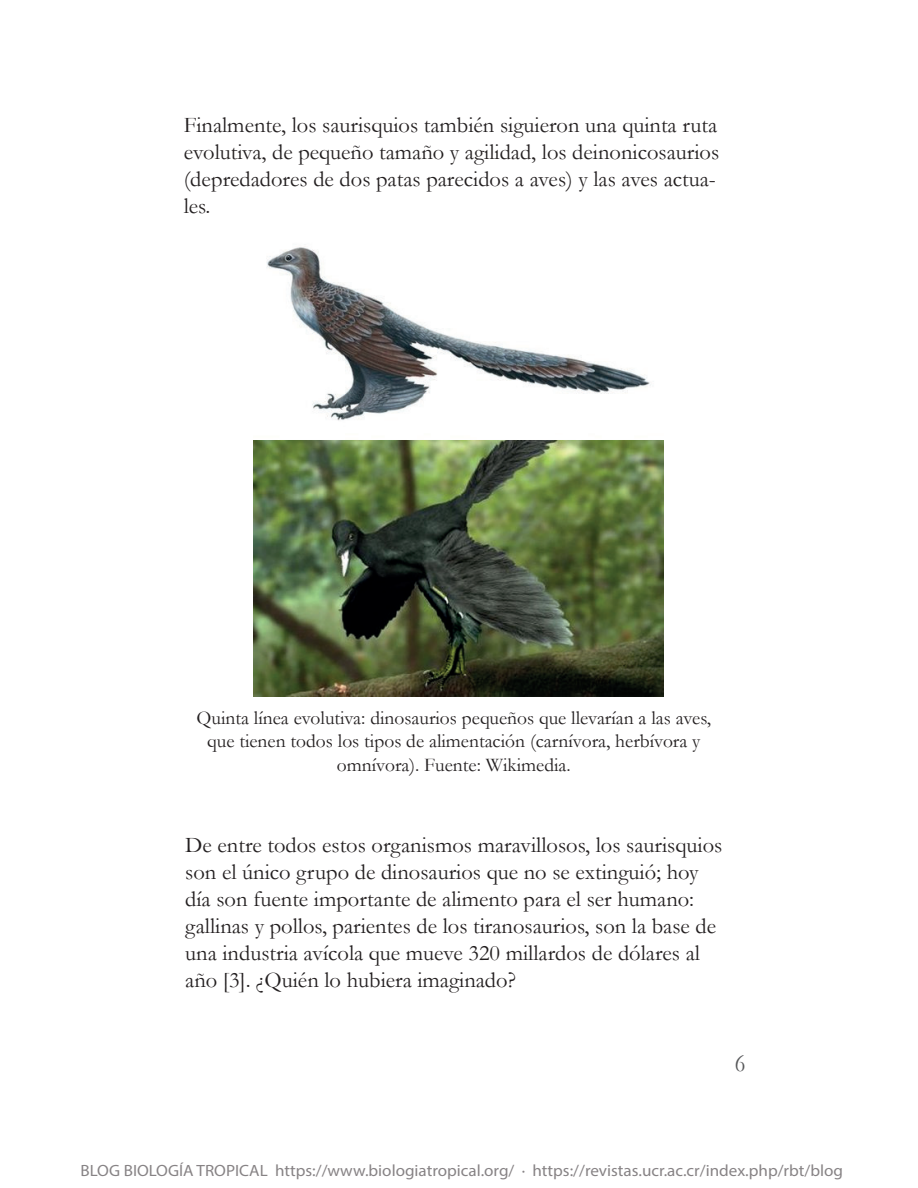
<style>
.page{position:relative;width:918px;height:1188px;background:#fff}
.page>*{position:absolute;margin:0;border:0;box-sizing:border-box;transform-origin:0 0}
.t1{font:25.5px "Garamond";color:#57585a;scale:.89 1}
.t2{font:22.5px/27px "Garamond";color:#231f20}
.t3{font:19.5px/23.4px "Garamond";color:#231f20;text-align:center}
.t4{font:16.35px "Myriad Pro";color:#878385;scale:1.05 1}
</style>
<div class="page">
<img style="left:253px;top:440px;width:410px;height:256px">
<img style="left:266px;top:247px;width:384px;height:174px">
<p class="t2" style="left:184px;top:111px;width:537px">Finalmente, los saurisquios también siguieron una quinta ruta evolutiva, de pequeño tamaño y agilidad, los deinonicosaurios (depredadores de dos patas parecidos a aves) y las aves actua&shy;les.</p>
<p class="t3" style="left:196px;top:705px;width:516px">Quinta línea evolutiva: dinosaurios pequeños que llevarían a las aves, que tienen todos los tipos de alimentación (carnívora, herbívora y omnívora). Fuente: Wikimedia.</p>
<p class="t2" style="left:185px;top:831px;width:539px">De entre todos estos organismos maravillosos, los saurisquios son el único grupo de dinosaurios que no se extinguió; hoy día son fuente importante de alimento para el ser humano: gallinas y pollos, parientes de los tiranosaurios, son la base de una industria avícola que mueve 320 millardos de dólares al año [3]. ¿Quién lo hubiera imaginado?</p>
<p class="t1" style="left:735px;top:1046px;width:13px">6</p>
<p class="t4" style="left:81px;top:1160px;width:728px">BLOG BIOLOGÍA TROPICAL https://www.biologiatropical.org/ · https://revistas.ucr.ac.cr/index.php/rbt/blog</p>
</div>
